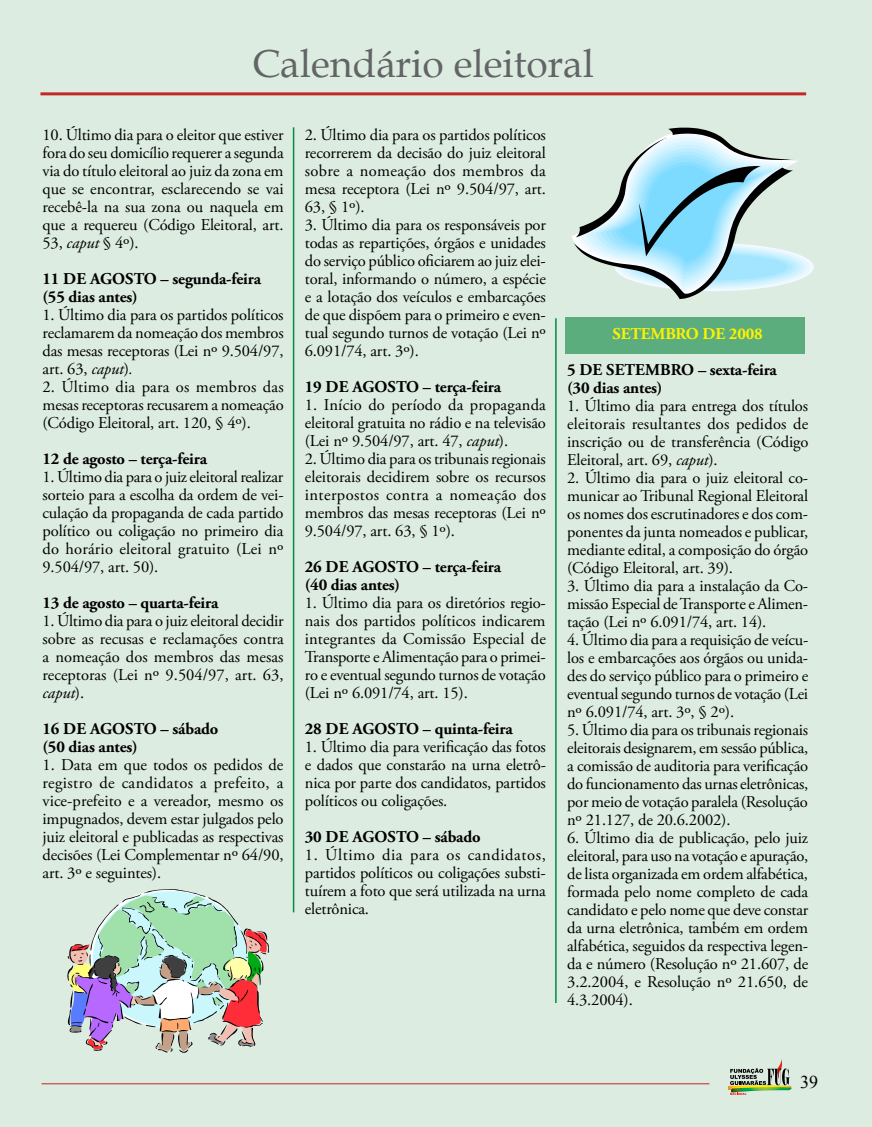
<style>
.page{position:relative;width:872px;height:1127px;background:#ddece1}
.page>*{position:absolute;margin:0;border:0;box-sizing:border-box;transform-origin:0 0}
.t1{font:39px "Book Antiqua";color:#636467}
.t2{font:18px "Times New Roman";color:#000}
.t3{font:16.5px/18px "Adobe Garamond Pro";letter-spacing:-.01em;color:#000;text-align:justify}
.t4{font:700 16.5px "Adobe Garamond Pro";letter-spacing:-.01em;color:#000}
.t5{font:700 16.5px "Adobe Garamond Pro";letter-spacing:-.01em;color:#fff200}
.s1{font-style:italic}
</style>
<div class="page">
<svg style="left:67px;top:889px;width:202px;height:164px"></svg>
<svg style="left:572px;top:128px;width:242px;height:171px"></svg>
<hr style="left:293px;top:127px;width:1px;height:785px;background:#008c44">
<hr style="left:555px;top:318px;width:1px;height:685px;background:#008c44">
<div style="left:565px;top:317px;width:239px;height:36px;background:#5bad7e"></div>
<hr style="left:42px;top:1083px;width:667px;height:1px;background:#c42727">
<hr style="left:40px;top:92px;width:766px;height:3px;background:#c42727">
<svg style="left:727px;top:1059px;width:65px;height:36px"></svg>
<h1 class="t1" style="left:252px;top:37px;width:343px">Calendário eleitoral</h1>
<p class="t3" style="left:43px;top:126px;width:243px">10. Último dia para o eleitor que estiver fora do seu domicílio requerer a segunda via do título eleitoral ao juiz da zona em que se encontrar, esclarecendo se vai recebê-la na sua zona ou naquela em que a requereu (Código Eleitoral, art.<br>53, <span class="s1">caput</span> § 4º).</p>
<p class="t4" style="left:43px;top:269px;width:60px">11 de agosto</p>
<p class="t4" style="left:161px;top:269px;width:102px">– segunda-feira</p>
<p class="t4" style="left:43px;top:287px;width:97px">(55 dias antes)</p>
<p class="t3" style="left:43px;top:306px;width:243px">1. Último dia para os partidos políticos reclamarem da nomeação dos membros das mesas receptoras (Lei nº 9.504/97, art. 63, <span class="s1">caput</span>)<span class="s1">.</span></p>
<p class="t3" style="left:43px;top:378px;width:243px">2. Último dia para os membros das mesas receptoras recusarem a nomeação (Código Eleitoral, art. 120, § 4º).</p>
<p class="t4" style="left:43px;top:449px;width:166px">12 de agosto – terça-feira</p>
<p class="t3" style="left:43px;top:468px;width:242px">1. Último dia para o juiz eleitoral realizar sorteio para a escolha da ordem de vei&shy;culação da propaganda de cada partido político ou coligação no primeiro dia do horário eleitoral gratuito (Lei nº 9.504/97, art. 50).</p>
<p class="t4" style="left:43px;top:593px;width:177px">13 de agosto – quarta-feira</p>
<p class="t3" style="left:43px;top:612px;width:243px">1. Último dia para o juiz eleitoral decidir sobre as recusas e reclamações contra a nomeação dos membros das mesas receptoras (Lei nº 9.504/97, art. 63, <span class="s1">caput</span>).</p>
<p class="t4" style="left:43px;top:719px;width:60px">16 de agosto</p>
<p class="t4" style="left:161px;top:719px;width:59px">– sábado</p>
<p class="t4" style="left:43px;top:737px;width:97px">(50 dias antes)</p>
<p class="t3" style="left:43px;top:756px;width:242px">1. Data em que todos os pedidos de registro de candidatos a prefeito, a vice-prefeito e a vereador, mesmo os impugnados, devem estar julgados pelo juiz eleitoral e publicadas as respectivas decisões (Lei Complementar nº 64/90, art. 3º e seguintes).</p>
<p class="t3" style="left:305px;top:126px;width:243px">2. Último dia para os partidos políticos recorrerem da decisão do juiz eleitoral sobre a nomeação dos membros da mesa receptora (Lei nº 9.504/97, art.<br>63, § 1º).</p>
<p class="t3" style="left:305px;top:216px;width:243px">3. Último dia para os responsáveis por todas as repartições, órgãos e unidades do serviço público oficiarem ao juiz elei&shy;toral, informando o número, a espécie e a lotação dos veículos e embarcações de que dispõem para o primeiro e even&shy;tual segundo turnos de votação (Lei nº 6.091/74, art. 3º).</p>
<p class="t4" style="left:305px;top:377px;width:60px">19 de agosto</p>
<p class="t4" style="left:423px;top:377px;width:80px">– terça-feira</p>
<p class="t3" style="left:305px;top:396px;width:243px">1. Início do período da propaganda eleitoral gratuita no rádio e na televisão (Lei nº 9.504/97, art. 47, <span class="s1">caput</span>).</p>
<p class="t3" style="left:305px;top:450px;width:243px">2. Último dia para os tribunais regionais eleitorais decidirem sobre os recursos interpostos contra a nomeação dos membros das mesas receptoras (Lei nº 9.504/97, art. 63, § 1º).</p>
<p class="t4" style="left:305px;top:557px;width:60px">26 de agosto</p>
<p class="t4" style="left:423px;top:557px;width:80px">– terça-feira</p>
<p class="t4" style="left:305px;top:575px;width:97px">(40 dias antes)</p>
<p class="t3" style="left:305px;top:594px;width:242px">1. Último dia para os diretórios regio&shy;nais dos partidos políticos indicarem integrantes da Comissão Especial de Transporte e Alimentação para o primei&shy;ro e eventual segundo turnos de votação (Lei nº 6.091/74, art. 15).</p>
<p class="t4" style="left:305px;top:719px;width:60px">28 de agosto</p>
<p class="t4" style="left:423px;top:719px;width:91px">– quinta-feira</p>
<p class="t3" style="left:305px;top:738px;width:243px">1. Último dia para verificação das fotos e dados que constarão na urna eletrô&shy;nica por parte dos candidatos, partidos políticos ou coligações.</p>
<p class="t4" style="left:305px;top:827px;width:60px">30 de agosto</p>
<p class="t4" style="left:423px;top:827px;width:59px">– sábado</p>
<p class="t3" style="left:305px;top:846px;width:243px">1. Último dia para os candidatos, partidos políticos ou coligações substi&shy;tuírem a foto que será utilizada na urna eletrônica.</p>
<p class="t5" style="left:612px;top:324px;width:152px">SETEMBRO DE 2008</p>
<p class="t4" style="left:567px;top:360px;width:51px">5 de setembro</p>
<p class="t4" style="left:698px;top:360px;width:80px">– sexta-feira</p>
<p class="t4" style="left:567px;top:378px;width:97px">(30 dias antes)</p>
<p class="t3" style="left:567px;top:397px;width:243px">1. Último dia para entrega dos títulos eleitorais resultantes dos pedidos de inscrição ou de transferência (Código Eleitoral, art. 69, <span class="s1">caput</span>).</p>
<p class="t3" style="left:567px;top:469px;width:242px">2. Último dia para o juiz eleitoral co&shy;municar ao Tribunal Regional Eleitoral os nomes dos escrutinadores e dos com&shy;ponentes da junta nomeados e publicar, mediante edital, a composição do órgão (Código Eleitoral, art. 39).</p>
<p class="t3" style="left:567px;top:577px;width:243px">3. Último dia para a instalação da Co&shy;missão Especial de Transporte e Alimen&shy;tação (Lei nº 6.091/74, art. 14).</p>
<p class="t3" style="left:567px;top:631px;width:243px">4. Último dia para a requisição de veícu&shy;los e embarcações aos órgãos ou unida&shy;des do serviço público para o primeiro e eventual segundo turnos de votação (Lei nº 6.091/74, art. 3º, § 2º).</p>
<p class="t3" style="left:567px;top:721px;width:243px">5. Último dia para os tribunais regionais eleitorais designarem, em sessão pública, a comissão de auditoria para verificação do funcionamento das urnas eletrônicas, por meio de votação paralela (Resolução nº 21.127, de 20.6.2002).</p>
<p class="t3" style="left:567px;top:829px;width:243px">6. Último dia de publicação, pelo juiz eleitoral, para uso na votação e apuração, de lista organizada em ordem alfabética, formada pelo nome completo de cada candidato e pelo nome que deve constar da urna eletrônica, também em ordem alfabética, seguidos da respectiva legen&shy;da e número (Resolução nº 21.607, de 3.2.2004, e Resolução nº 21.650, de 4.3.2004).</p>
<p class="t2" style="left:800px;top:1069px;width:19px">39</p>
</div>
